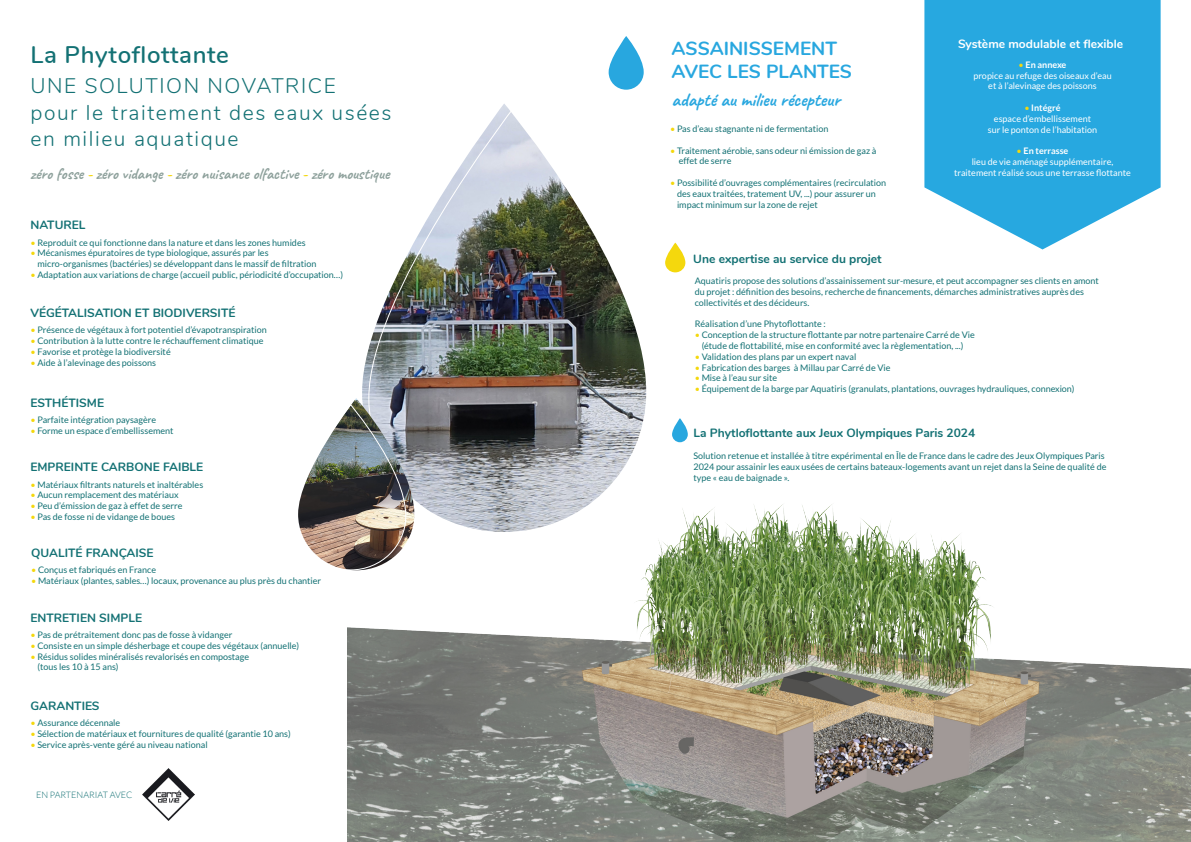
<style>
.page{position:relative;width:1191px;height:842px;background:#fff}
.page>*{position:absolute;margin:0;border:0;box-sizing:border-box;transform-origin:0 0}
.t1{font:600 24px "Nunito";letter-spacing:.025em;color:#137174}
.t2{font:300 21px "Nunito";letter-spacing:.075em;color:#137174}
.t3{font:700 19px/22.8px "Nunito";color:#28a7df}
.t4{font:700 19px "Caveat";color:#28a7df}
.t5{font:700 16px "Caveat";color:#8ea19c}
.t6{font:700 12px "Nunito";color:#137174}
.t7{font:700 12px "Nunito";color:#fff}
.t8{font:9px/10.8px "Lato";color:#137174}
.t9{font:9px "Lato";color:#fff}
.t10{font:700 9px "Lato";color:#fff}
.t11{font:300 9px "Lato";color:#137174}
.s1{color:#f4d80d}
.s2{font-weight:400;color:#f4d80d}
</style>
<div class="page">
<img style="left:362px;top:103px;width:284px;height:429px;border-radius:141px">
<img style="left:298px;top:398px;width:116px;height:172px;border-radius:57px">
<svg style="left:924px;top:0;width:236px;height:249px;background:#42b3e3"></svg>
<svg style="left:608px;top:36px;width:35px;height:54px;fill:#28a7df"></svg>
<svg style="left:665px;top:243px;width:20px;height:29px"></svg>
<img style="left:143px;top:768px;width:52px;height:52px">
<svg style="left:672px;top:418px;width:16px;height:24px"></svg>
<img style="left:347px;top:496px;width:844px;height:346px">
<p class="t1" style="left:30px;top:37px;width:200px">La Phytoflottante</p>
<p class="t2" style="left:30px;top:70px;width:307px">UNE SOLUTION NOVATRICE</p>
<p class="t2" style="left:30px;top:98px;width:363px">pour le traitement des eaux usées</p>
<p class="t2" style="left:30px;top:123px;width:210px">en milieu aquatique</p>
<p class="t5" style="left:30px;top:164px;width:360px">zéro fosse <span class="s1">-</span> zéro vidange <span class="s1">-</span> zéro nuisance olfactive <span class="s1">-</span> zéro moustique</p>
<p class="t6" style="left:30px;top:216px;width:57px">NATUREL</p>
<p class="t8" style="left:30px;top:237px;width:277px"><span class="s1">•</span> Reproduit ce qui fonctionne dans la nature et dans les zones humides</p>
<p class="t8" style="left:30px;top:248px;width:240px"><span class="s1">•</span> Mécanismes épuratoires de type biologique, assurés par les</p>
<p class="t8" style="left:37px;top:258px;width:280px">micro-organismes (bactéries) se développant dans le massif de filtration</p>
<p class="t8" style="left:30px;top:269px;width:314px"><span class="s1">•</span> Adaptation aux variations de charge (accueil public, périodicité d’occupation…)</p>
<p class="t6" style="left:30px;top:304px;width:206px">VÉGÉTALISATION ET BIODIVERSITÉ</p>
<p class="t8" style="left:30px;top:324px;width:238px"><span class="s1">•</span> Présence de végétaux à fort potentiel d’évapotranspiration</p>
<p class="t8" style="left:30px;top:335px;width:234px"><span class="s1">•</span> Contribution à la lutte contre le réchauffement climatique</p>
<p class="t8" style="left:30px;top:346px;width:142px"><span class="s1">•</span> Favorise et protège la biodiversité</p>
<p class="t8" style="left:30px;top:357px;width:127px"><span class="s1">•</span> Aide à l’alevinage des poissons</p>
<p class="t6" style="left:30px;top:394px;width:75px">ESTHÉTISME</p>
<p class="t8" style="left:30px;top:414px;width:127px"><span class="s1">•</span> Parfaite intégration paysagère</p>
<p class="t8" style="left:30px;top:425px;width:145px"><span class="s1">•</span> Forme un espace d’embellissement</p>
<p class="t6" style="left:30px;top:458px;width:174px">EMPREINTE CARBONE FAIBLE</p>
<p class="t8" style="left:30px;top:479px;width:174px"><span class="s1">•</span> Matériaux filtrants naturels et inaltérables</p>
<p class="t8" style="left:30px;top:490px;width:150px"><span class="s1">•</span> Aucun remplacement des matériaux</p>
<p class="t8" style="left:30px;top:500px;width:154px"><span class="s1">•</span> Peu d’émission de gaz à effet de serre</p>
<p class="t8" style="left:30px;top:511px;width:146px"><span class="s1">•</span> Pas de fosse ni de vidange de boues</p>
<p class="t6" style="left:31px;top:544px;width:124px">QUALITÉ FRANÇAISE</p>
<p class="t8" style="left:31px;top:564px;width:126px"><span class="s1">•</span> Conçus et fabriqués en France</p>
<p class="t8" style="left:31px;top:575px;width:292px"><span class="s1">•</span> Matériaux (plantes, sables…) locaux, provenance au plus près du chantier</p>
<p class="t6" style="left:30px;top:609px;width:113px">ENTRETIEN SIMPLE</p>
<p class="t8" style="left:30px;top:629px;width:203px"><span class="s1">•</span> Pas de prétraitement donc pas de fosse à vidanger</p>
<p class="t8" style="left:30px;top:640px;width:270px"><span class="s1">•</span> Consiste en un simple désherbage et coupe des végétaux (annuelle)</p>
<p class="t8" style="left:30px;top:651px;width:220px"><span class="s1">•</span> Résidus solides minéralisés revalorisés en compostage</p>
<p class="t8" style="left:37px;top:662px;width:83px">(tous les 10 à 15 ans)</p>
<p class="t6" style="left:30px;top:697px;width:71px">GARANTIES</p>
<p class="t8" style="left:30px;top:718px;width:91px"><span class="s1">•</span> Assurance décennale</p>
<p class="t8" style="left:30px;top:728px;width:262px"><span class="s1">•</span> Sélection de matériaux et fournitures de qualité (garantie 10 ans)</p>
<p class="t8" style="left:30px;top:739px;width:179px"><span class="s1">•</span> Service après-vente géré au niveau national</p>
<p class="t11" style="left:36px;top:790px;width:98px">EN PARTENARIAT AVEC</p>
<p class="t3" style="left:671px;top:36px;width:182px">ASSAINISSEMENT<br>AVEC LES PLANTES</p>
<p class="t4" style="left:671px;top:87px;width:170px">adapté au milieu récepteur</p>
<p class="t8" style="left:670px;top:123px;width:160px"><span class="s1">•</span> Pas d’eau stagnante ni de fermentation</p>
<p class="t8" style="left:670px;top:145px;width:208px"><span class="s1">•</span> Traitement aérobie, sans odeur ni émission de gaz à</p>
<p class="t8" style="left:679px;top:156px;width:54px">effet de serre</p>
<p class="t8" style="left:670px;top:177px;width:218px"><span class="s1">•</span> Possibilité d’ouvrages complémentaires (recirculation</p>
<p class="t8" style="left:677px;top:188px;width:200px">des eaux traitées, tratement UV, ...) pour assurer un</p>
<p class="t8" style="left:677px;top:199px;width:142px">impact minimum sur la zone de rejet</p>
<p class="t6" style="left:693px;top:250px;width:190px">Une expertise au service du projet</p>
<p class="t7" style="left:958px;top:35px;width:167px">Système modulable et flexible</p>
<p class="t10" style="left:1018px;top:59px;width:49px"><span class="s2">•</span> En annexe</p>
<p class="t9" style="left:973px;top:70px;width:140px">propice au refuge des oiseaux d’eau</p>
<p class="t9" style="left:988px;top:81px;width:110px">et à l’alevinage des poissons</p>
<p class="t10" style="left:1024px;top:102px;width:38px"><span class="s2">•</span> Intégré</p>
<p class="t9" style="left:994px;top:113px;width:99px">espace d’embellissement</p>
<p class="t9" style="left:987px;top:124px;width:111px">sur le ponton de l’habitation</p>
<p class="t10" style="left:1016px;top:146px;width:53px"><span class="s2">•</span> En terrasse</p>
<p class="t9" style="left:971px;top:157px;width:143px">lieu de vie aménagé supplémentaire,</p>
<p class="t9" style="left:954px;top:167px;width:178px">traitement réalisé sous une terrasse flottante</p>
<p class="t8" style="left:694px;top:275px;width:406px">Aquatiris propose des solutions d’assainissement sur-mesure, et peut accompagner ses clients en amont du projet : définition des besoins, recherche de financements, démarches administratives auprès des collectivités et des décideurs.</p>
<p class="t8" style="left:694px;top:319px;width:132px">Réalisation d’une Phytoflottante :</p>
<p class="t8" style="left:694px;top:329px;width:282px"><span class="s1">•</span> Conception de la structure flottante par notre partenaire Carré de Vie</p>
<p class="t8" style="left:701px;top:340px;width:263px">(étude de flottabilité, mise en conformité avec la règlementation, ...)</p>
<p class="t8" style="left:694px;top:351px;width:163px"><span class="s1">•</span> Validation des plans par un expert naval</p>
<p class="t8" style="left:694px;top:362px;width:197px"><span class="s1">•</span> Fabrication des barges à Millau par Carré de Vie</p>
<p class="t8" style="left:694px;top:373px;width:84px"><span class="s1">•</span> Mise à l’eau sur site</p>
<p class="t8" style="left:694px;top:383px;width:381px"><span class="s1">•</span> Équipement de la barge par Aquatiris (granulats, plantations, ouvrages hydrauliques, connexion)</p>
<p class="t6" style="left:693px;top:424px;width:283px">La Phytloflottante aux Jeux Olympiques Paris 2024</p>
<p class="t8" style="left:693px;top:450px;width:414px">Solution retenue et installée à titre expérimental en Île de France dans le cadre des Jeux Olympiques Paris<br>2024 pour assainir les eaux usées de certains bateaux-logements avant un rejet dans la Seine de qualité de type « eau de baignade ».</p>
</div>
